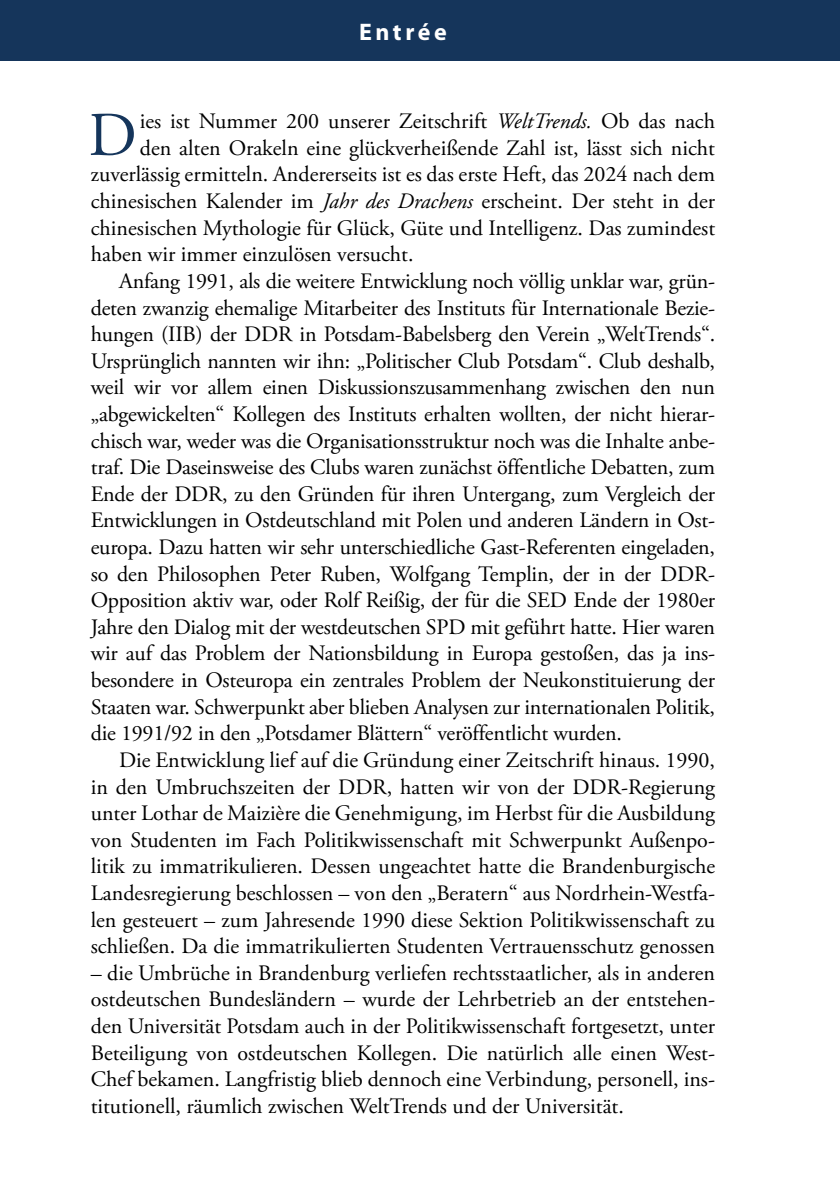
<style>
.page{position:relative;width:840px;height:1191px;background:#fff}
.page>*{position:absolute;margin:0;border:0;box-sizing:border-box;transform-origin:0 0}
.Initial{font:62.2px "Adobe Garamond Pro";color:#15355b}
.t1{font:700 24px "Myriad Pro";letter-spacing:.15em;color:#fff}
.Fließtext_Enzug{font:22px/26.6px "Adobe Garamond Pro";color:#000;text-align:justify}
.Initial-2{font:22px "Adobe Garamond Pro";color:#000}
.s1{font-style:italic}
</style>
<div class="page">
<div style="left:0;top:0;width:839px;height:61px;background:#15355b"></div>
<p class="t1" style="left:359px;top:16px;width:89px">Entrée</p>
<p class="Initial" style="left:88px;top:98px;width:50px">D</p>
<p class="Initial-2" style="left:140px;top:108px;width:576px">ies ist Nummer 200 unserer Zeitschrift <span class="s1">WeltTrends.</span> Ob das nach</p>
<p class="Initial-2" style="left:140px;top:135px;width:576px">den alten Orakeln eine glückverheißende Zahl ist, lässt sich nicht</p>
<p class="Initial-2" style="left:91px;top:161px;width:625px">zuverlässig ermitteln. Andererseits ist es das erste Heft, das 2024 nach dem</p>
<p class="Initial-2" style="left:91px;top:188px;width:625px">chinesischen Kalender im <span class="s1">Jahr des Drachens</span> erscheint. Der steht in der</p>
<p class="Initial-2" style="left:91px;top:214px;width:625px">chinesischen Mythologie für Glück, Güte und Intelligenz. Das zumindest</p>
<p class="Initial-2" style="left:91px;top:241px;width:324px">haben wir immer einzulösen versucht.</p>
<p class="Fließtext_Enzug" style="left:91px;top:268px;width:625px;text-indent:28px">Anfang 1991, als die weitere Entwicklung noch völlig unklar war, grün&shy;deten zwanzig ehemalige Mitarbeiter des Instituts für Internationale Bezie&shy;hungen (IIB) der DDR in Potsdam-Babelsberg den Verein „WeltTrends“.<br>Ursprünglich nannten wir ihn: „Politischer Club Potsdam“. Club deshalb, weil wir vor allem einen Diskussionszusammenhang zwischen den nun „abgewickelten“ Kollegen des Instituts erhalten wollten, der nicht hierar&shy;chisch war, weder was die Organisationsstruktur noch was die Inhalte anbe&shy;traf. Die Daseinsweise des Clubs waren zunächst öffentliche Debatten, zum Ende der DDR, zu den Gründen für ihren Untergang, zum Vergleich der Entwicklungen in Ostdeutschland mit Polen und anderen Ländern in Ost&shy;europa. Dazu hatten wir sehr unterschiedliche Gast-Referenten eingeladen, so den Philosophen Peter Ruben, Wolfgang Templin, der in der DDR-Opposition aktiv war, oder Rolf Reißig, der für die SED Ende der 1980er Jahre den Dialog mit der westdeutschen SPD mit geführt hatte. Hier waren wir auf das Problem der Nationsbildung in Europa gestoßen, das ja ins&shy;besondere in Osteuropa ein zentrales Problem der Neukonstituierung der Staaten war. Schwerpunkt aber blieben Analysen zur internationalen Politik, die 1991/92 in den „Potsdamer Blättern“ veröffentlicht wurden.</p>
<p class="Fließtext_Enzug" style="left:91px;top:747px;width:625px;text-indent:28px">Die Entwicklung lief auf die Gründung einer Zeitschrift hinaus. 1990, in den Umbruchszeiten der DDR, hatten wir von der DDR-Regierung unter Lothar de Maizière die Genehmigung, im Herbst für die Ausbildung von Studenten im Fach Politikwissenschaft mit Schwerpunkt Außenpo&shy;litik zu immatrikulieren. Dessen ungeachtet hatte die Brandenburgische Landesregierung beschlossen – von den „Beratern“ aus Nordrhein-Westfa&shy;len gesteuert – zum Jahresende 1990 diese Sektion Politikwissenschaft zu schließen. Da die immatrikulierten Studenten Vertrauensschutz genossen</p>
<p class="Fließtext_Enzug" style="left:91px;top:960px;width:625px">– die Umbrüche in Brandenburg verliefen rechtsstaatlicher, als in anderen ostdeutschen Bundesländern – wurde der Lehrbetrieb an der entstehen&shy;den Universität Potsdam auch in der Politikwissenschaft fortgesetzt, unter Beteiligung von ostdeutschen Kollegen. Die natürlich alle einen West-Chef bekamen. Langfristig blieb dennoch eine Verbindung, personell, ins&shy;titutionell, räumlich zwischen WeltTrends und der Universität.</p>
</div>
